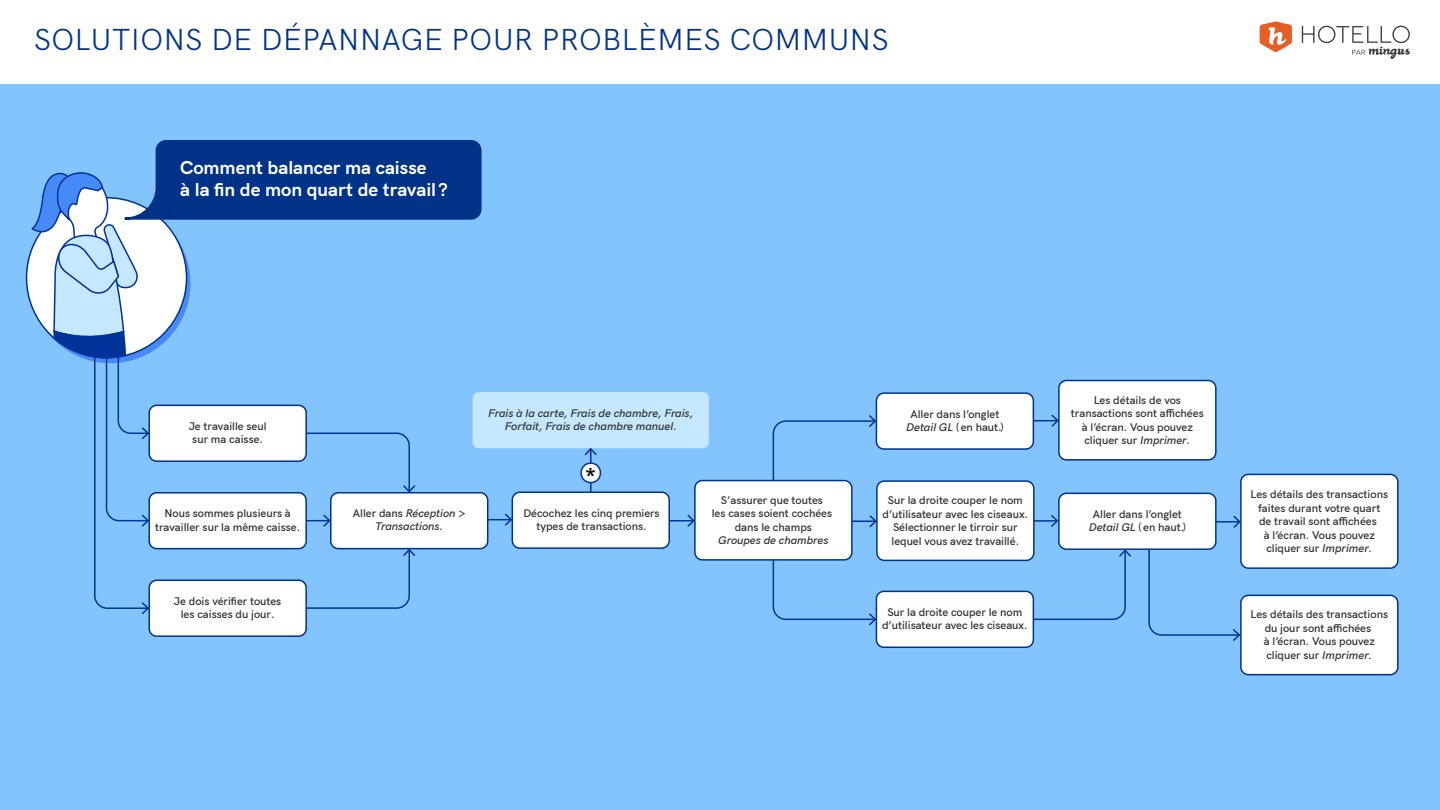
<style>
.page{position:relative;width:1440px;height:810px;background:#83c4ff}
.page>*{position:absolute;margin:0;border:0;box-sizing:border-box;transform-origin:0 0}
.t1{font:30px "JFC Hanken Grotesk";letter-spacing:.02em;color:#038}
.t2{font:500 29.85px "JFC Hanken Grotesk";color:#000}
.t3{font:700 18.83px/22.6px "JFC Hanken Grotesk";color:#fff}
.t4{font:600 11.25px/13.5px "JFC Hanken Grotesk";color:#333;text-align:center}
.t5{font:italic 600 11.25px/13.5px "JFC Hanken Grotesk";color:#333;text-align:center}
.s1{font-style:normal}
.s2{font-style:italic}
</style>
<div class="page">
<div style="left:0;top:0;width:1440px;height:83px;background:#fff"></div>
<svg style="left:1260px;top:21px;width:32px;height:31px"></svg>
<svg style="left:1302px;top:26px;width:108px;height:33px"></svg>
<div style="left:695px;top:481px;width:157px;height:79px;background:#fff;border-radius:8px"></div>
<div style="left:694px;top:480px;width:159px;height:81px;border:2px solid #038;border-radius:8px"></div>
<div style="left:473px;top:392px;width:236px;height:56px;background:#c5e7ff;border-radius:6px"></div>
<div style="left:877px;top:481px;width:157px;height:79px;background:#fff;border-radius:8px"></div>
<div style="left:876px;top:480px;width:159px;height:81px;border:2px solid #038;border-radius:8px"></div>
<div style="left:1059px;top:381px;width:157px;height:79px;background:#fff;border-radius:8px"></div>
<div style="left:1058px;top:380px;width:159px;height:81px;border:2px solid #038;border-radius:8px"></div>
<svg style="left:670px;top:515px;width:25px;height:12px"></svg>
<svg style="left:852px;top:515px;width:25px;height:12px"></svg>
<svg style="left:1034px;top:415px;width:25px;height:12px"></svg>
<div style="left:512px;top:492px;width:157px;height:56px;background:#fff;border-radius:8px"></div>
<div style="left:512px;top:492px;width:158px;height:57px;border:2px solid #038;border-radius:8px"></div>
<div style="left:1241px;top:474px;width:157px;height:94px;background:#fff;border-radius:8px"></div>
<div style="left:1240px;top:474px;width:159px;height:95px;border:2px solid #038;border-radius:8px"></div>
<hr style="left:1216px;top:521px;width:23px;height:2px;background:#039">
<svg style="left:1233px;top:516px;width:8px;height:12px"></svg>
<div style="left:1241px;top:595px;width:157px;height:80px;background:#fff;border-radius:8px"></div>
<div style="left:1240px;top:595px;width:159px;height:80px;border:2px solid #038;border-radius:8px"></div>
<hr style="left:590px;top:449px;width:2px;height:44px;background:#039">
<svg style="left:585px;top:448px;width:12px;height:7px"></svg>
<div style="left:581px;top:463px;width:19px;height:19px;background:#fff;border-radius:9px"></div>
<div style="left:580px;top:463px;width:21px;height:20px;border:2px solid #039;border-radius:9px"></div>
<div style="left:149px;top:580px;width:157px;height:56px;background:#fff;border-radius:8px"></div>
<div style="left:148px;top:580px;width:159px;height:57px;border:2px solid #038;border-radius:8px"></div>
<svg style="left:31px;top:140px;width:481px;height:474px"></svg>
<div style="left:876px;top:591px;width:157px;height:56px;background:#fff;border-radius:8px"></div>
<div style="left:876px;top:591px;width:158px;height:57px;border:2px solid #038;border-radius:8px"></div>
<svg style="left:772px;top:558px;width:104px;height:67px"></svg>
<div style="left:876px;top:393px;width:157px;height:56px;background:#fff;border-radius:8px"></div>
<div style="left:876px;top:392px;width:158px;height:58px;border:2px solid #038;border-radius:8px"></div>
<hr style="left:1033px;top:520px;width:24px;height:2px;background:#039">
<svg style="left:1051px;top:515px;width:7px;height:12px"></svg>
<div style="left:1059px;top:493px;width:157px;height:56px;background:#fff;border-radius:8px"></div>
<div style="left:1058px;top:493px;width:159px;height:57px;border:2px solid #038;border-radius:8px"></div>
<svg style="left:772px;top:415px;width:104px;height:67px"></svg>
<svg style="left:1032px;top:549px;width:99px;height:72px"></svg>
<svg style="left:1148px;top:548px;width:92px;height:93px"></svg>
<h1 class="t1" style="left:34px;top:16px;width:856px">SOLUTIONS DE DÉPANNAGE POUR PROBLÈMES COMMUNS</h1>
<h3 class="t3" style="left:180px;top:154px;width:269px">Comment balancer ma caisse<br>à la fin de mon quart de travail ?</h3>
<p class="t4" style="left:189px;top:418px;width:79px">Je travaille seul sur ma caisse.</p>
<p class="t4" style="left:155px;top:506px;width:147px">Nous sommes plusieurs à travailler sur la même caisse.</p>
<p class="t5" style="left:353px;top:505px;width:114px"><span class="s1">Aller dans</span> Réception <span class="s1">&gt;<br></span>Transactions.</p>
<p class="t5" style="left:488px;top:405px;width:206px">Frais à la carte, Frais de chambre, Frais,<br>Forfait, Frais de chambre manuel<span class="s1">.</span></p>
<h2 class="t2" style="left:584px;top:456px;width:14px">*</h2>
<p class="t4" style="left:523px;top:505px;width:138px">Décochez les cinq premiers types de transactions.</p>
<p class="t4" style="left:712px;top:492px;width:122px">S’assurer que toutes<br>les cases soient cochées dans le champs</p>
<p class="t5" style="left:718px;top:532px;width:112px">Groupes de chambres</p>
<p class="t4" style="left:906px;top:406px;width:99px">Aller dans l’onglet<br><span class="s2">Detail GL</span> (en haut.)</p>
<p class="t4" style="left:883px;top:493px;width:147px">Sur la droite couper le nom d’utilisateur avec les ciseaux.<br>Sélectionner le tirroir sur lequel vous avez travaillé.</p>
<p class="t4" style="left:174px;top:593px;width:109px">Je dois vérifier toutes les caisses du jour.</p>
<p class="t4" style="left:882px;top:604px;width:147px">Sur la droite couper le nom d’utilisateur avec les ciseaux.</p>
<p class="t4" style="left:1071px;top:392px;width:134px">Les détails de vos transactions sont affichées à l’écran. Vous pouvez cliquer sur <span class="s2">Imprimer.</span></p>
<p class="t4" style="left:1089px;top:506px;width:99px">Aller dans l’onglet<br><span class="s2">Detail GL</span> (en haut.)</p>
<p class="t4" style="left:1251px;top:487px;width:139px">Les détails des transactions faites durant votre quart<br>de travail sont affichées<br>à l’écran. Vous pouvez cliquer sur <span class="s2">Imprimer.</span></p>
<p class="t4" style="left:1251px;top:607px;width:139px">Les détails des transactions du jour sont affichées<br>à l’écran. Vous pouvez cliquer sur <span class="s2">Imprimer.</span></p>
</div>
